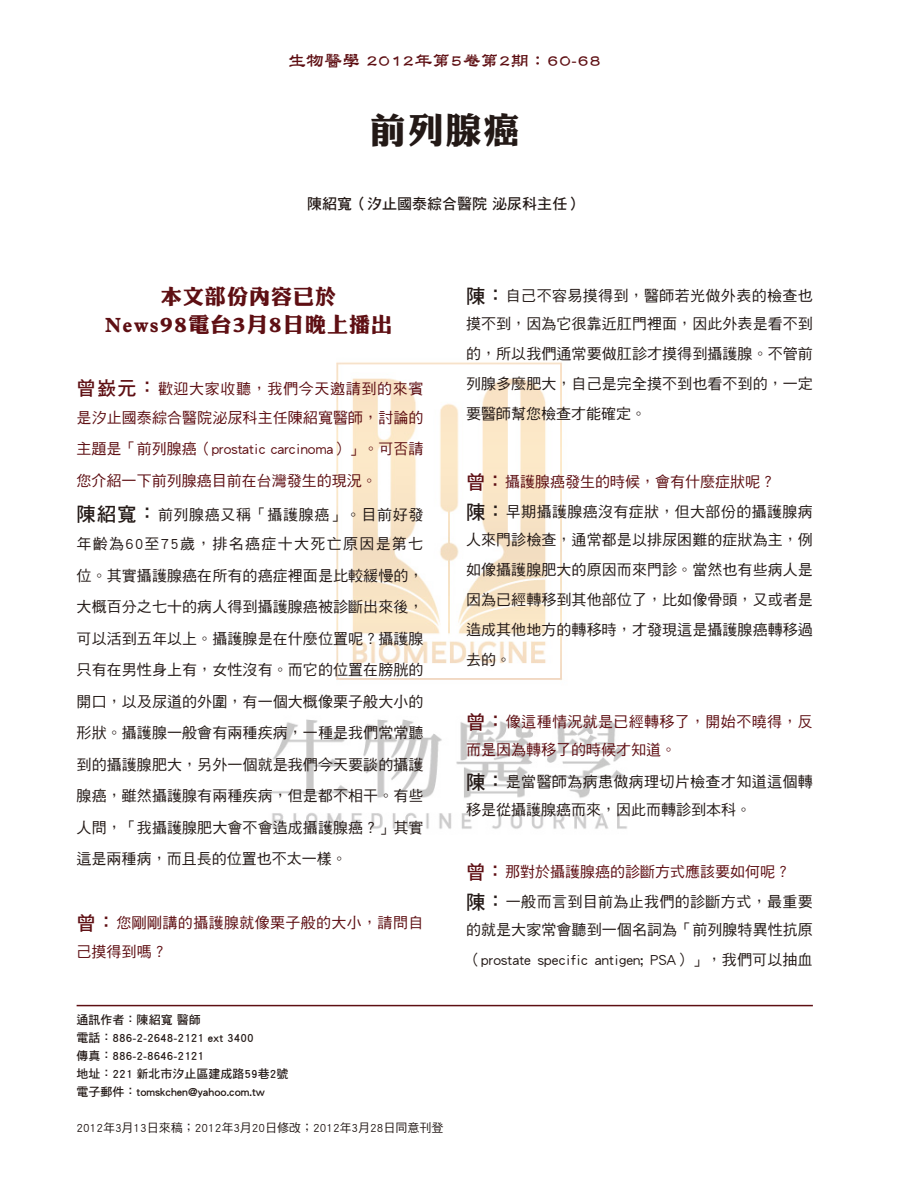
<style>
.page{position:relative;width:898px;height:1191px;background:#fff}
.page>*{position:absolute;margin:0;border:0;box-sizing:border-box;transform-origin:0 0}
.t1{font:36px "DF Li King Hei Std W8";color:#231916}
.t2{font:21px/28.5px "DF Li King Hei Std W8";letter-spacing:.05em;color:#5e0f13;text-align:center}
.t3{font:18px "DF Li Shu Std W7";color:#5e0f13}
.t4{font:15px/31.5px "DF Hei Std W5";letter-spacing:.005em;color:#231916;text-align:justify}
.t5{font:15px/29.2px "DF Hei Std W5";letter-spacing:.005em;color:#5e0f13}
.t6{font:15px/30px "DF Hei Std W5";letter-spacing:.025em;color:#231916}
.t7{font:15px/29.2px "DF Hei Std W5";letter-spacing:.025em;color:#5e0f13}
.t8{font:15px/29.2px "DF Hei Std W5";letter-spacing:.085em;color:#231916}
.t9{font:15px "DF Hei Std W7";color:#231916}
.t10{font:12px/18px "DF Hei Std W7";color:#231916}
.t11{font:12px "DF Hei Std W5";color:#231916}
.s1{font-family:"DF Hei Std W7";font-size:19.5px}
.s2{font-family:"DF Hei Std W7";font-size:19.5px;color:#5e0f13}
.s3{color:#5e0f13}
</style>
<div class="page">
<img style="left:271px;top:362px;width:356px;height:467px">
<hr style="left:77px;top:1004px;width:735px;height:2px;background:#5e0f13">
<p class="t3" style="left:288px;top:50px;width:314px">生物醫學 2012年第5卷第2期：60-68</p>
<h1 class="t1" style="left:370px;top:110px;width:151px">前列腺癌</h1>
<p class="t9" style="left:307px;top:195px;width:276px">陳紹寬（汐止國泰綜合醫院 泌尿科主任）</p>
<h2 class="t2" style="left:105px;top:282px;width:289px">本文部份內容已於<br>News98電台3月8日晚上播出</h2>
<p class="t5" style="left:77px;top:373px;width:348px"><span class="s1">曾嶔元：</span>歡迎大家收聽，我們今天邀請到的來賓是汐止國泰綜合醫院泌尿科主任陳紹寬醫師，討論的</p>
<p class="t5" style="left:77px;top:433px;width:348px;line-height:31.5px">主題是「前列腺癌（prostatic carcinoma）」。可否請您介紹一下前列腺癌目前在台灣發生的現況。</p>
<p class="t8" style="left:77px;top:499px;width:348px"><span class="s1">陳紹寬：</span>前列腺癌又稱「攝護腺癌」。目前好發年齡為60至75歲，排名癌症十大死亡原因是第七</p>
<p class="t4" style="left:77px;top:559px;width:348px">位。其實攝護腺癌在所有的癌症裡面是比較緩慢的，大概百分之七十的病人得到攝護腺癌被診斷出來後，可以活到五年以上。攝護腺是在什麼位置呢？攝護腺只有在男性身上有，女性沒有。而它的位置在膀胱的開口，以及尿道的外圍，有一個大概像栗子般大小的形狀。攝護腺一般會有兩種疾病，一種是我們常常聽到的攝護腺肥大，另外一個就是我們今天要談的攝護腺癌，雖然攝護腺有兩種疾病，但是都不相干。有些人問，「我攝護腺肥大會不會造成攝護腺癌？」其實這是兩種病，而且長的位置也不太一樣。</p>
<p class="t7" style="left:77px;top:907px;width:348px"><span class="s1">曾：</span>您剛剛講的攝護腺就像栗子般的大小，請問自己摸得到嗎？</p>
<p class="t10" style="left:77px;top:1010px;width:213px">通訊作者：陳紹寬 醫師<br>電話：886-2-2648-2121 ext 3400<br>傳真：886-2-8646-2121<br>地址：221 新北市汐止區建成路59巷2號電子郵件：tomskchen@yahoo.com.tw</p>
<p class="t11" style="left:77px;top:1121px;width:368px">2012年3月13日來稿；2012年3月20日修改；2012年3月28日同意刊登</p>
<p class="t4" style="left:466px;top:281px;width:348px;line-height:27.8px"><span class="s1">陳：</span>自己不容易摸得到，醫師若光做外表的檢查也摸不到，因為它很靠近肛門裡面，因此外表是看不到</p>
<p class="t4" style="left:466px;top:338px;width:348px;line-height:30px">的，所以我們通常要做肛診才摸得到攝護腺。不管前列腺多麼肥大，自己是完全摸不到也看不到的，一定要醫師幫您檢查才能確定。</p>
<p class="t6" style="left:466px;top:466px;width:348px"><span class="s2">曾：</span><span class="s3">攝護腺癌發生的時候，會有什麼症狀呢？<br></span><span class="s1">陳：</span>早期攝護腺癌沒有症狀，但大部份的攝護腺病</p>
<p class="t4" style="left:466px;top:524px;width:348px;line-height:30px">人來門診檢查，通常都是以排尿困難的症狀為主，例如像攝護腺肥大的原因而來門診。當然也有些病人是因為已經轉移到其他部位了，比如像骨頭，又或者是造成其他地方的轉移時，才發現這是攝護腺癌轉移過去的。</p>
<p class="t7" style="left:466px;top:707px;width:348px;line-height:27.8px"><span class="s1">曾：</span>像這種情況就是已經轉移了，開始不曉得，反而是因為轉移了的時候才知道。</p>
<p class="t6" style="left:466px;top:767px;width:348px;line-height:27.8px"><span class="s1">陳：</span>是當醫師為病患做病理切片檢查才知道這個轉移是從攝護腺癌而來，因此而轉診到本科。</p>
<p class="t4" style="left:466px;top:856px;width:348px;line-height:30px"><span class="s2">曾：</span><span class="s3">那對於攝護腺癌的診斷方式應該要如何呢？</span><span class="s1">陳：</span>一般而言到目前為止我們的診斷方式，最重要</p>
<p class="t4" style="left:466px;top:914px;width:348px;line-height:30px">的就是大家常會聽到一個名詞為「前列腺特異性抗原（prostate specific antigen; PSA）」，我們可以抽血</p>
</div>
